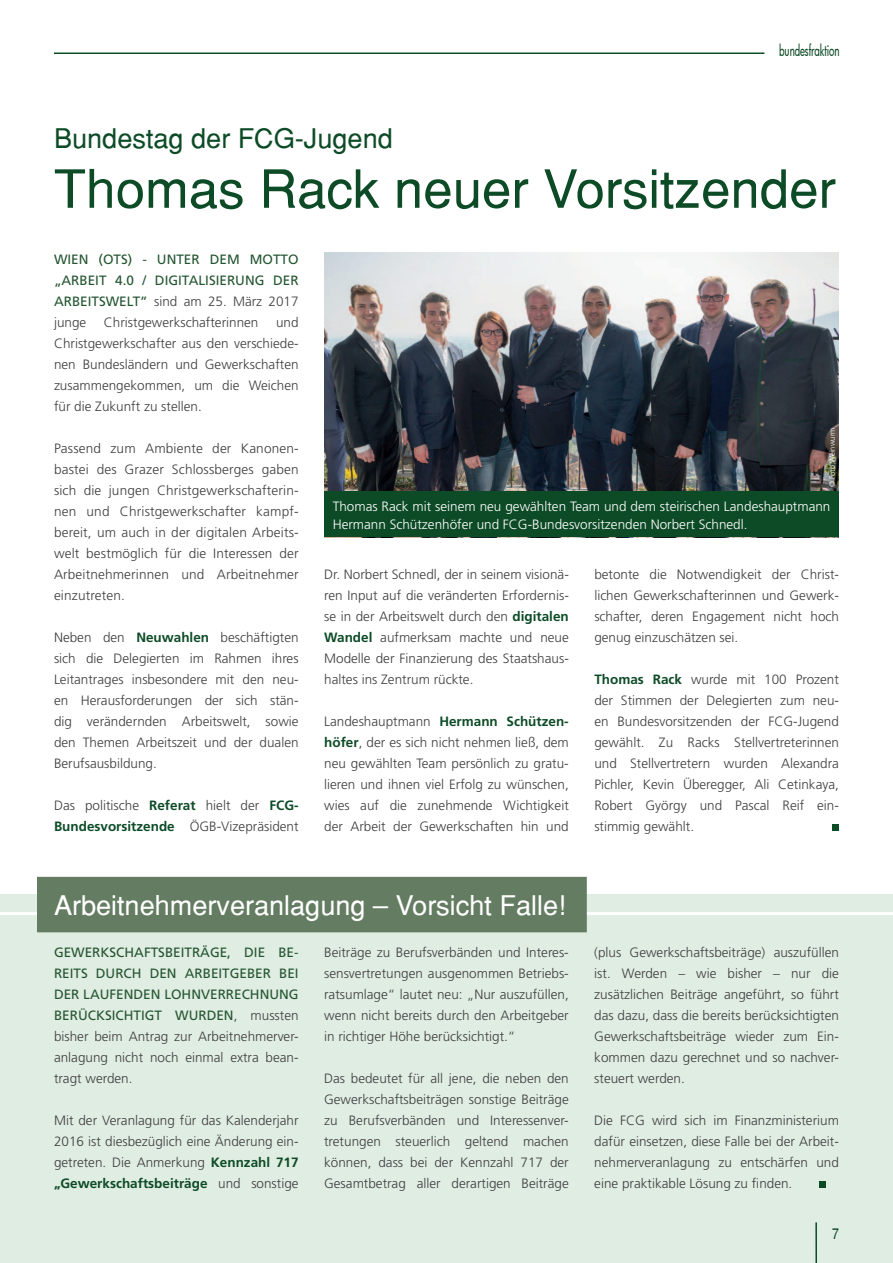
<style>
.page{position:relative;width:893px;height:1263px;background:#fff}
.page>*{position:absolute;margin:0;border:0;box-sizing:border-box;transform-origin:0 0}
.t1{font:52.5px "Helvetica";color:#0d4b27}
.t2{font:27px "Helvetica";color:#fff}
.t3{font:27px "Helvetica";color:#0d4b27}
.t4{font:500 15px "Futura";letter-spacing:-.005em;color:#0d4b27;scale:.66 1}
.t5{font:condensed 15px "Helvetica";color:#0d4b27}
.t6{font:300 13.5px/21px "Frutiger";color:#3e3e3f;text-align:justify}
.t7{font:13.5px/21px "Frutiger";color:#245531}
.t8{font:300 13.5px/18px "Frutiger";color:#fff}
.t9{font:300 7.5px "Frutiger";color:#fff}
.s1{font-weight:400;color:#245531}
.s2{font-weight:700;color:#0d4b27}
</style>
<div class="page">
<div style="left:0;top:894px;width:893px;height:369px;background:#e0ede2"></div>
<hr style="left:815px;top:1222px;width:2px;height:41px;background:#0d4b27">
<hr style="left:54px;top:53px;width:710px;height:1px;background:#0d4b27">
<div style="left:832px;top:824px;width:7px;height:7px;background:#0d4b27"></div>
<img style="left:324px;top:253px;width:515px;height:238px">
<div style="left:324px;top:491px;width:515px;height:46px;background:#0d4b27"></div>
<hr style="left:0;top:912px;width:893px;height:3px;background:#fff">
<div style="left:37px;top:877px;width:550px;height:55px;background:#647d62"></div>
<div style="left:819px;top:1181px;width:7px;height:7px;background:#0d4b27"></div>
<p class="t4" style="left:779px;top:40px;width:93px">bundesfraktion</p>
<h2 class="t3" style="left:54px;top:122px;width:340px">Bundestag der FCG-Jugend</h2>
<h1 class="t1" style="left:54px;top:157px;width:783px">Thomas Rack neuer Vorsitzender</h1>
<p class="t7" style="left:54px;top:249px;width:246px">WIEN (OTS) - UNTER DEM MOTTO „ARBEIT 4.0 / DIGITALISIERU NG DER<br>ARBEITSW</p>
<p class="t6" style="left:119px;top:291px;width:181px"><span class="s1">ELT”</span> sind am 25. März 2017</p>
<p class="t6" style="left:54px;top:312px;width:34px">junge</p>
<p class="t6" style="left:104px;top:312px;width:156px">Christgewerkschafterinnen</p>
<p class="t6" style="left:54px;top:312px;width:246px;text-indent:222px">und Christgewerkschafter aus den verschiede&shy;nen Bundesländern und Gewerkschaften zusammengekommen, um die Weichen für die Zukunft zu stellen.</p>
<p class="t6" style="left:54px;top:438px;width:246px">Passend zum Ambiente der Kanonen&shy;bastei des Grazer Schlossberges gaben sich die jungen Christgewerkschafterin&shy;nen und Christgewerkschafter kampf&shy;bereit, um auch in der digitalen Arbeits&shy;welt bestmöglich für die Interessen der Arbeitnehmerinnen und Arbeitnehmer einzutreten.</p>
<p class="t6" style="left:54px;top:627px;width:246px">Neben den <span class="s2">Neuwahlen</span> beschäftigten sich die Delegierten im Rahmen ihres Leitantrages insbesondere mit den neu&shy;en Herausforderungen der sich stän&shy;dig verändernden Arbeitswelt, sowie den Themen Arbeitszeit und der dualen Berufsausbildung.</p>
<p class="t6" style="left:54px;top:795px;width:246px">Das politische <span class="s2">Referat</span> hielt der <span class="s2">FCG-<br>Bundesvorsitzende</span> ÖGB-Vizepräsident</p>
<p class="t9" style="left:828px;top:487px;width:61px;rotate:-90deg">© Foto Weinwurm</p>
<p class="t8" style="left:333px;top:497px;width:499px">Thomas Rack mit seinem neu gewählten Team und dem steirischen Landeshauptmann<br>Hermann Schützenhöfer und FCG-Bundesvorsitzenden Norbert Schnedl.</p>
<p class="t6" style="left:324px;top:564px;width:246px">Dr. Norbert Schnedl, der in seinem visionä&shy;ren Input auf die veränderten Erfordernis&shy;se in der Arbeitswelt durch den <span class="s2">digitalen Wandel</span> aufmerksam machte und neue Modelle der Finanzierung des Staatshaus&shy;haltes ins Zentrum rückte.</p>
<p class="t6" style="left:324px;top:711px;width:246px">Landeshauptmann <span class="s2">Hermann Schützen&shy;höfer</span>, der es sich nicht nehmen ließ, dem neu gewählten Team persönlich zu gratu&shy;lieren und ihnen viel Erfolg zu wünschen, wies auf die zunehmende Wichtigkeit der Arbeit der Gewerkschaften hin und</p>
<p class="t6" style="left:594px;top:564px;width:246px">betonte die Notwendigkeit der Christ&shy;lichen Gewerkschafterinnen und Gewerk&shy;schafter, deren Engagement nicht hoch genug einzuschätzen sei.</p>
<p class="t6" style="left:594px;top:669px;width:246px"><span class="s2">Thomas Rack</span> wurde mit 100 Prozent der Stimmen der Delegierten zum neu&shy;en Bundesvorsitzenden der FCG-Jugend gewählt. Zu Racks Stellvertreterinnen und Stellvertretern wurden Alexandra Pichler, Kevin Überegger, Ali Cetinkaya, Robert György und Pascal Reif ein&shy;stimmig gewählt.</p>
<h2 class="t2" style="left:54px;top:889px;width:513px">Arbeitnehmerveranlagung – Vorsicht Falle!</h2>
<p class="t7" style="left:54px;top:942px;width:246px">GEWERKSCHAFTSBEITRÄGE, DIE BE-<br>REITS DURCH DEN ARBEITGEBER BEI<br>DER LAUFENDEN LOHNVERRECHNUNG<br>BERÜCKSICHTIGT</p>
<p class="t6" style="left:324px;top:942px;width:246px">Beiträge zu Berufsverbä nden und Interes&shy;sensvertretungen ausgenommen Betriebs&shy;ratsumlage“ lautet neu: „Nur auszufü llen, wenn nicht bereits durch den Arbeitgeber in richtiger Höhe berücksichtigt.“</p>
<p class="t6" style="left:324px;top:1068px;width:246px">Das bedeutet fü r all jene, die neben den Gewerkschaftsbeiträgen sonstige Beiträge zu Berufsverbä nden und Interessenver&shy;tretungen steuerlich geltend machen können, dass bei der Kennzahl 717 der Gesamtbetrag aller derartigen Beiträge</p>
<p class="t6" style="left:54px;top:1005px;width:246px;text-indent:121px"><span class="s1">WU RDEN</span>, mussten bisher beim Antrag zur Arbeitnehmerver&shy;anlagung nicht noch einmal extra bean&shy;tragt werden.</p>
<p class="t6" style="left:54px;top:1110px;width:246px">Mit der Veranlagung fü r das Kalenderjahr 2016 ist diesbezüglich eine Änderung ein&shy;getreten. Die Anmerkung <span class="s2">Kennzahl 717 „Gewerkschaftsbeiträge</span> und sonstige</p>
<p class="t6" style="left:594px;top:942px;width:246px">(plus Gewerkschaftsbeiträge) auszufü llen ist. Werden – wie bisher – nur die zusätzlichen Beiträge angefü hrt, so fü hrt das dazu, dass die bereits berücksichtigten Gewerkschaftsbeiträge wieder zum Ein&shy;kommen dazu gerechnet und so nachver&shy;steuert werden.</p>
<p class="t6" style="left:594px;top:1110px;width:246px">Die FCG wird sich im Finanzministerium dafü r einsetzen, diese Falle bei der Arbeit&shy;nehmerveranlagung zu entschärfen und eine praktikable Lösung zu finden.</p>
<p class="t5" style="left:832px;top:1225px;width:8px">7</p>
</div>
